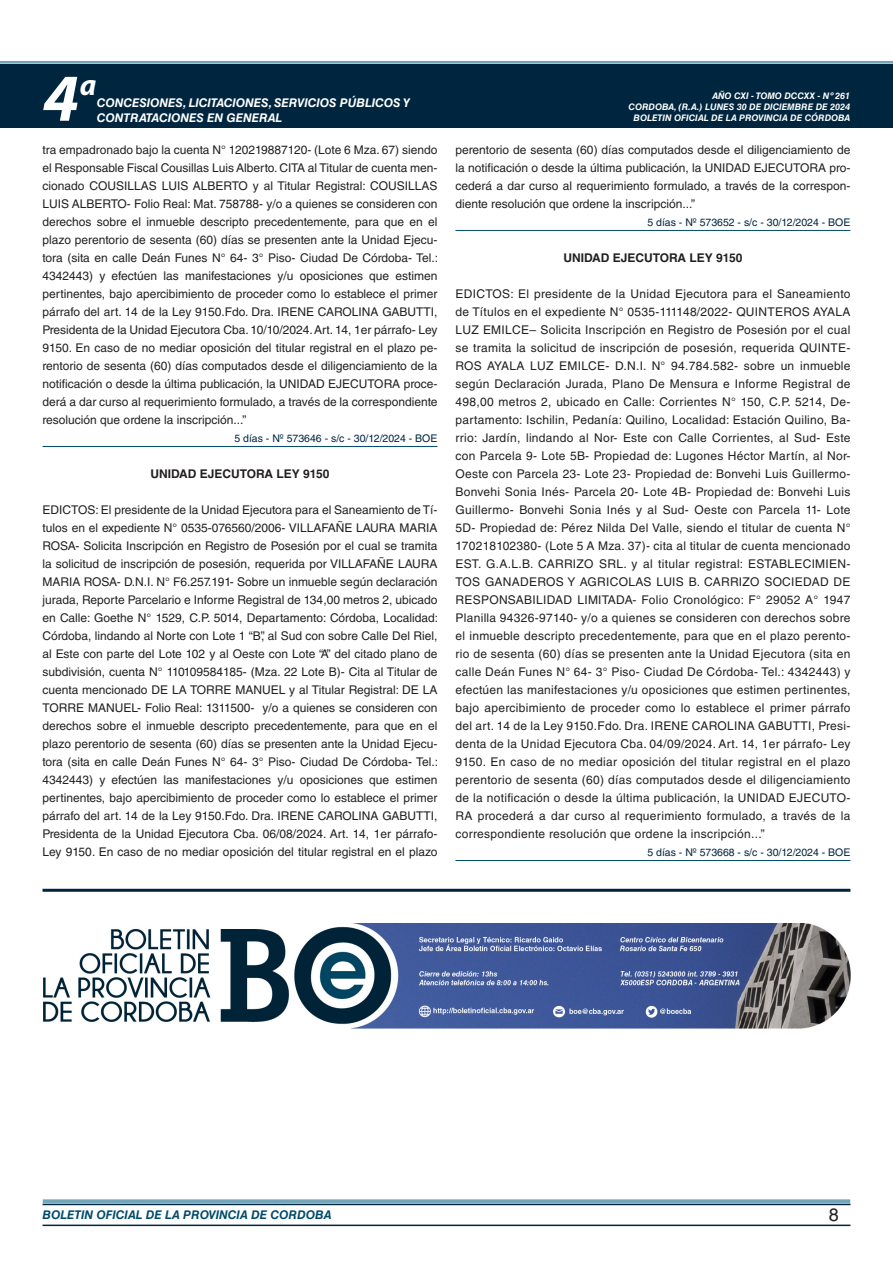
<style>
.page{position:relative;width:893px;height:1263px;background:#fff}
.page>*{position:absolute;margin:0;border:0;box-sizing:border-box;transform-origin:0 0}
.t1{font:italic 700 67.5px "Myriad Pro";color:#fff}
.t2{font:italic 700 30px "Myriad Pro";color:#fff}
.t3{font:18px "Helvetica LT Std";color:#231f20}
.TEXTO_BASE{font:12px/18px "Helvetica LT Std";color:#231f20;text-align:justify}
.t4{font:italic 700 12px/14.4px "Helvetica LT Std";color:#fff}
.RESUELVE{font:700 12px "Helvetica LT Std";color:#231f20}
.t5{font:italic 700 12px "Helvetica LT Std";color:#004b6c}
.FECHA_DE_VENCIMIENTO{font:10.5px "Helvetica LT Std";color:#00263f}
.t6{font:italic 700 9px/10.8px "Helvetica LT Std";color:#fff;text-align:right}
</style>
<div class="page">
<div style="left:0;top:61px;width:893px;height:6px;background:#fff;opacity:.75"></div>
<hr style="left:43px;top:1224px;width:807px;height:2px;background:#00263f">
<div style="left:42px;top:1198px;width:809px;height:8px;background:#fff;opacity:.75"></div>
<div style="left:0;top:64px;width:893px;height:64px;background:#00263f"></div>
<hr style="left:43px;top:446px;width:394px;height:1px;background:#004b6c">
<hr style="left:455px;top:230px;width:395px;height:1px;background:#004b6c">
<hr style="left:455px;top:860px;width:395px;height:1px;background:#004b6c">
<hr style="left:43px;top:889px;width:807px;height:3px;background:#00263f">
<img style="left:43px;top:924px;width:808px;height:105px">
<h1 class="t1" style="left:43px;top:54px;width:38px">4</h1>
<h2 class="t2" style="left:80px;top:66px;width:18px">a</h2>
<p class="t4" style="left:97px;top:96px;width:315px">CONCESIONES, LICITACIONES, SERVICIOS PÚBLICOS Y<br>CONTRATACIONES EN GENERAL</p>
<p class="TEXTO_BASE" style="left:43px;top:141px;width:397px">tra empadronado bajo la cuenta N° 120219887120- (Lote 6 Mza. 67) siendo el Responsable Fiscal Cousillas Luis Alberto. CITA al Titular de cuenta men&shy;cionado COUSILLAS LUIS ALBERTO y al Titular Registral: COUSILLAS LUIS ALBERTO- Folio Real: Mat. 758788- y/o a quienes se consideren con derechos sobre el inmueble descripto precedentemente, para que en el plazo perentorio de sesenta (60) días se presenten ante la Unidad Ejecu&shy;tora (sita en calle Deán Funes N° 64- 3° Piso- Ciudad De Córdoba- Tel.:<br>4342443) y efectúen las manifestaciones y/u oposiciones que estimen pertinentes, bajo apercibimiento de proceder como lo establece el primer párrafo del art. 14 de la Ley 9150.Fdo. Dra. IRENE CAROLINA GABUTTI, Presidenta de la Unidad Ejecutora Cba. 10/10/2024. Art. 14, 1er párrafo- Ley 9150. En caso de no mediar oposición del titular registral en el plazo pe&shy;rentorio de sesenta (60) días computados desde el diligenciamiento de la notificación o desde la última publicación, la UNIDAD EJECUTORA proce&shy;derá a dar curso al requerimiento formulado, a través de la correspondiente resolución que ordene la inscripción...”</p>
<p class="FECHA_DE_VENCIMIENTO" style="left:234px;top:432px;width:205px">5 días - Nº 573646 - s/c - 30/12/2024 - BOE</p>
<p class="RESUELVE" style="left:150px;top:466px;width:181px">UNIDAD EJECUTORA LEY 9150</p>
<p class="TEXTO_BASE" style="left:43px;top:501px;width:397px">EDICTOS: El presidente de la Unidad Ejecutora para el Saneamiento de Tí&shy;tulos en el expediente N° 0535-076560/2006- VILLAFAÑE LAURA MARIA ROSA- Solicita Inscripción en Registro de Posesión por el cual se tramita la solicitud de inscripción de posesión, requerida por VILLAFAÑE LAURA MARIA ROSA- D.N.I. N° F6.257.191- Sobre un inmueble según declaración jurada, Reporte Parcelario e Informe Registral de 134,00 metros 2, ubicado en Calle: Goethe N° 1529, C.P. 5014, Departamento: Córdoba, Localidad:<br>Córdoba, lindando al Norte con Lote 1 “B”, al Sud con sobre Calle Del Riel, al Este con parte del Lote 102 y al Oeste con Lote “A” del citado plano de subdivisión, cuenta N° 110109584185- (Mza. 22 Lote B)- Cita al Titular de cuenta mencionado DE LA TORRE MANUEL y al Titular Registral: DE LA TORRE MANUEL- Folio Real: 1311500- y/o a quienes se consideren con derechos sobre el inmueble descripto precedentemente, para que en el plazo perentorio de sesenta (60) días se presenten ante la Unidad Ejecu&shy;tora (sita en calle Deán Funes N° 64- 3° Piso- Ciudad De Córdoba- Tel.:<br>4342443) y efectúen las manifestaciones y/u oposiciones que estimen pertinentes, bajo apercibimiento de proceder como lo establece el primer párrafo del art. 14 de la Ley 9150.Fdo. Dra. IRENE CAROLINA GABUTTI, Presidenta de la Unidad Ejecutora Cba. 06/08/2024. Art. 14, 1er párrafo-Ley 9150. En caso de no mediar oposición del titular registral en el plazo</p>
<p class="t6" style="left:629px;top:91px;width:223px">AÑO CXI - TOMO DCCXX - Nº 261<br>CORDOBA, (R.A.) LUNES 30 DE DICIEMBRE DE 2024</p>
<p class="t6" style="left:634px;top:112px;width:218px">BOLETIN OFICIAL DE LA PROVINCIA DE CÓRDOBA</p>
<p class="TEXTO_BASE" style="left:455px;top:141px;width:396px">perentorio de sesenta (60) días computados desde el diligenciamiento de la notificación o desde la última publicación, la UNIDAD EJECUTORA pro&shy;cederá a dar curso al requerimiento formulado, a través de la correspon&shy;diente resolución que ordene la inscripción...”</p>
<p class="FECHA_DE_VENCIMIENTO" style="left:647px;top:216px;width:205px">5 días - Nº 573652 - s/c - 30/12/2024 - BOE</p>
<p class="RESUELVE" style="left:563px;top:250px;width:181px">UNIDAD EJECUTORA LEY 9150</p>
<p class="TEXTO_BASE" style="left:455px;top:285px;width:396px">EDICTOS: El presidente de la Unidad Ejecutora para el Saneamiento de Títulos en el expediente N° 0535-111148/2022- QUINTEROS AYALA LUZ EMILCE– Solicita Inscripción en Registro de Posesión por el cual se tramita la solicitud de inscripción de posesión, requerida QUINTE-ROS AYALA LUZ EMILCE- D.N.I. N° 94.784.582- sobre un inmueble según Declaración Jurada, Plano De Mensura e Informe Registral de 498,00 metros 2, ubicado en Calle: Corrientes N° 150, C.P. 5214, De&shy;partamento: Ischilin, Pedanía: Quilino, Localidad: Estación Quilino, Ba&shy;rrio: Jardín, lindando al Nor- Este con Calle Corrientes, al Sud- Este con Parcela 9- Lote 5B- Propiedad de: Lugones Héctor Martín, al Nor-Oeste con Parcela 23- Lote 23- Propiedad de: Bonvehi Luis Guillermo-Bonvehi Sonia Inés- Parcela 20- Lote 4B- Propiedad de: Bonvehi Luis Guillermo- Bonvehi Sonia Inés y al Sud- Oeste con Parcela 11- Lote 5D- Propiedad de: Pérez Nilda Del Valle, siendo el titular de cuenta N° 170218102380- (Lote 5 A Mza. 37)- cita al titular de cuenta mencionado EST. G.A.L.B. CARRIZO SRL. y al titular registral: ESTABLECIMIEN-TOS GANADEROS Y AGRICOLAS LUIS B. CARRIZO SOCIEDAD DE RESPONSABILIDAD LIMITADA- Folio Cronológico: F° 29052 A° 1947<br>Planilla 94326-97140- y/o a quienes se consideren con derechos sobre el inmueble descripto precedentemente, para que en el plazo perento&shy;rio de sesenta (60) días se presenten ante la Unidad Ejecutora (sita en calle Deán Funes N° 64- 3° Piso- Ciudad De Córdoba- Tel.: 4342443) y efectúen las manifestaciones y/u oposiciones que estimen pertinentes, bajo apercibimiento de proceder como lo establece el primer párrafo del art. 14 de la Ley 9150.Fdo. Dra. IRENE CAROLINA GABUTTI, Presi&shy;denta de la Unidad Ejecutora Cba. 04/09/2024. Art. 14, 1er párrafo- Ley 9150. En caso de no mediar oposición del titular registral en el plazo perentorio de sesenta (60) días computados desde el diligenciamiento de la notificación o desde la última publicación, la UNIDAD EJECUTO-RA procederá a dar curso al requerimiento formulado, a través de la correspondiente resolución que ordene la inscripción...”</p>
<p class="FECHA_DE_VENCIMIENTO" style="left:647px;top:846px;width:205px">5 días - Nº 573668 - s/c - 30/12/2024 - BOE</p>
<p class="t5" style="left:43px;top:1208px;width:290px">BOLETIN OFICIAL DE LA PROVINCIA DE CORDOBA</p>
<h3 class="t3" style="left:829px;top:1204px;width:12px">8</h3>
</div>
